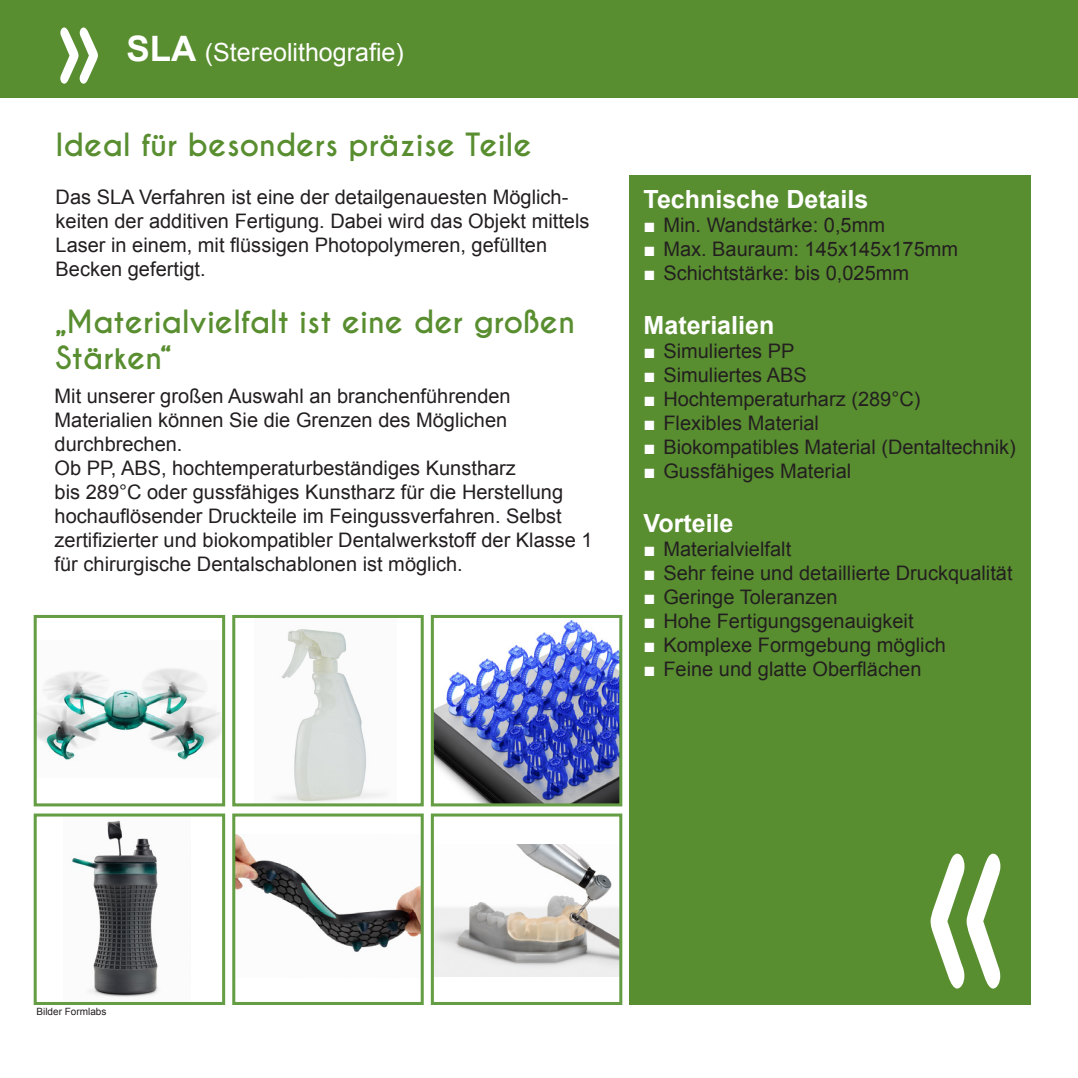
<style>
.page{position:relative;width:1078px;height:1078px;background:#fff}
.page>*{position:absolute;margin:0;border:0;box-sizing:border-box;transform-origin:0 0}
.t1{font:300px "Arial Rounded MT Bold";color:#fff;scale:.53 1}
.t2{font:125px "Arial Rounded MT Bold";color:#fff;scale:.69 1}
.t3{font:700 30px/36px "Caviar Dreams";color:#598e30}
.t4{font:700 25px "Arial";color:#fff}
.t5{font:25px "Arial";color:#fff}
.t6{font:20px/24px "Arial";color:#231f20}
.t7{font:10px "Arial";color:#231f20}
.s1{font-weight:700;font-size:35px}
.s2{color:#fff}
</style>
<div class="page">
<div style="left:629px;top:175px;width:401px;height:829px;background:#598e30"></div>
<div style="left:0;top:0;width:1077px;height:97px;background:#598e30"></div>
<img style="left:72px;top:820px;width:86px;height:177px">
<div style="left:34px;top:813px;width:191px;height:191px;border:3px solid #649d43"></div>
<img style="left:236px;top:834px;width:183px;height:118px">
<div style="left:232px;top:813px;width:191px;height:191px;border:3px solid #649d43"></div>
<img style="left:435px;top:844px;width:183px;height:132px">
<div style="left:431px;top:813px;width:191px;height:191px;border:3px solid #649d43"></div>
<img style="left:38px;top:668px;width:183px;height:92px">
<div style="left:34px;top:614px;width:191px;height:192px;border:3px solid #649d43"></div>
<img style="left:276px;top:629px;width:110px;height:173px">
<div style="left:232px;top:614px;width:191px;height:192px;border:3px solid #649d43"></div>
<img style="left:435px;top:619px;width:183px;height:183px">
<div style="left:431px;top:614px;width:191px;height:192px;border:3px solid #649d43"></div>
<p class="t2" style="left:53px;top:-31px;width:76px">»</p>
<p class="t5" style="left:126px;top:35px;width:279px"><span class="s1">SLA</span> (Stereolithografie)</p>
<p class="t3" style="left:56px;top:128px;width:477px">Ideal für besonders präzise Teile</p>
<p class="t6" style="left:56px;top:185px;width:514px">Das SLA Verfahren ist eine der detailgenauesten Möglich-</p>
<p class="t6" style="left:56px;top:209px;width:535px">keiten der additiven Fertigung. Dabei wird das Objekt mittels<br>Laser in einem, mit flüssigen Photopolymeren, gefüllten<br>Becken gefertigt.</p>
<p class="t3" style="left:56px;top:305px;width:521px">„Materialvielfalt ist eine der großen<br>Stärken“</p>
<p class="t6" style="left:55px;top:383px;width:457px">Mit unserer großen Auswahl an branchenführenden</p>
<p class="t6" style="left:55px;top:407px;width:454px">Materialien können Sie die Grenzen des Möglichen</p>
<p class="t6" style="left:55px;top:431px;width:129px">durchbrechen.</p>
<p class="t6" style="left:55px;top:455px;width:462px">Ob PP, ABS, hochtemperaturbeständiges Kunstharz</p>
<p class="t6" style="left:55px;top:479px;width:539px">bis 289°C oder gussfähiges Kunstharz für die Herstellung hochauflösender Druckteile im Feingussverfahren. Selbst zertifizierter und biokompatibler Dentalwerkstoff der Klasse 1 für chirurgische Dentalschablonen ist möglich.</p>
<p class="t4" style="left:643px;top:182px;width:226px">Technische Details</p>
<p class="t6" style="left:643px;top:213px;width:243px"><span class="s2">■</span> Min. Wandstärke: 0,5mm</p>
<p class="t6" style="left:643px;top:237px;width:316px"><span class="s2">■</span> Max. Bauraum: 145x145x175mm</p>
<p class="t6" style="left:643px;top:261px;width:267px"><span class="s2">■</span> Schichtstärke: bis 0,025mm</p>
<p class="t4" style="left:643px;top:308px;width:132px">Materialien</p>
<p class="t6" style="left:643px;top:339px;width:152px"><span class="s2">■</span> Simuliertes PP</p>
<p class="t6" style="left:643px;top:363px;width:165px"><span class="s2">■</span> Simuliertes ABS</p>
<p class="t6" style="left:643px;top:387px;width:278px"><span class="s2">■</span> Hochtemperaturharz (289°C)</p>
<p class="t6" style="left:643px;top:411px;width:177px"><span class="s2">■</span> Flexibles Material</p>
<p class="t6" style="left:643px;top:435px;width:374px"><span class="s2">■</span> Biokompatibles Material (Dentaltechnik)</p>
<p class="t6" style="left:643px;top:459px;width:209px"><span class="s2">■</span> Gussfähiges Material</p>
<p class="t4" style="left:643px;top:506px;width:91px">Vorteile</p>
<p class="t6" style="left:643px;top:537px;width:149px"><span class="s2">■</span> Materialvielfalt</p>
<p class="t6" style="left:643px;top:561px;width:370px"><span class="s2">■</span> Sehr feine und detaillierte Druckqualität</p>
<p class="t6" style="left:643px;top:585px;width:195px"><span class="s2">■</span> Geringe Toleranzen</p>
<p class="t6" style="left:643px;top:609px;width:271px"><span class="s2">■</span> Hohe Fertigungsgenauigkeit</p>
<p class="t6" style="left:643px;top:633px;width:304px"><span class="s2">■</span> Komplexe Formgebung möglich</p>
<p class="t6" style="left:643px;top:657px;width:279px"><span class="s2">■</span> Feine und glatte Oberflächen</p>
<p class="t7" style="left:36px;top:1004px;width:72px">Bilder Formlabs</p>
<p class="t1" style="left:1013px;top:1128px;width:181px;rotate:-180deg">»</p>
</div>
